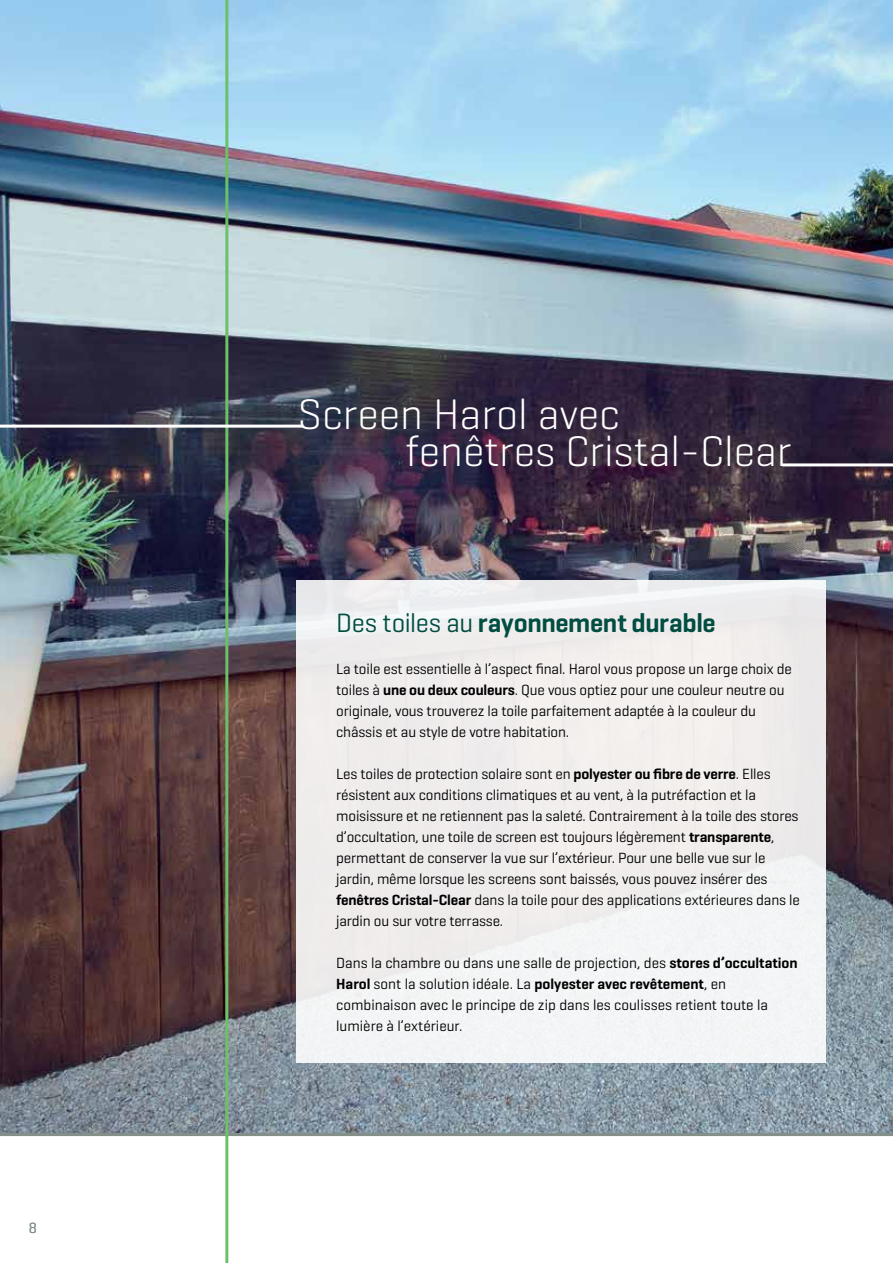
<style>
.page{position:relative;width:893px;height:1263px;background:#fff}
.page>*{position:absolute;margin:0;border:0;box-sizing:border-box;transform-origin:0 0}
.t1{font:300 43.5px/37.5px "Geogrotesque";color:#fff}
.t2{font:600 27px "Geogrotesque";letter-spacing:-.015em;color:#004d41}
.t3{font:15px/21px "Geogrotesque";letter-spacing:-.01em;color:#000}
.t4{font:15px "Geogrotesque";color:#848f8a}
.s1{font-weight:400}
.s2{font-weight:600}
</style>
<div class="page">
<img style="left:0;top:0;width:893px;height:1133px">
<div style="left:296px;top:580px;width:529px;height:483px;background:#f1eeed"></div>
<hr style="left:0;top:1133px;width:893px;height:3px;background:#848f8a">
<hr style="left:225px;top:0;width:3px;height:1263px;background:#6dc069">
<hr style="left:782px;top:463px;width:111px;height:3px;background:#fff">
<hr style="left:0;top:425px;width:303px;height:3px;background:#fff">
<p class="t4" style="left:29px;top:1219px;width:10px">8</p>
<h1 class="t1" style="left:406px;top:394px;width:387px;text-indent:-108px">Screen Harol avec<br>fenêtres Cristal-Clear</h1>
<h2 class="t2" style="left:336px;top:606px;width:381px"><span class="s1">Des toiles au</span> rayonnement durable</h2>
<p class="t3" style="left:336px;top:658px;width:457px">La toile est essentielle à l’aspect final. Harol vous propose un large choix de toiles à <span class="s2">une ou deux couleurs</span>. Que vous optiez pour une couleur neutre ou originale, vous trouverez la toile parfaitement adaptée à la couleur du châssis et au style de votre habitation.</p>
<p class="t3" style="left:336px;top:763px;width:465px">Les toiles de protection solaire sont en <span class="s2">polyester ou fibre de verre</span>. Elles résistent aux conditions climatiques et au vent, à la putréfaction et la moisissure et ne retiennent pas la saleté. Contrairement à la toile des stores d’occultation, une toile de screen est toujours légèrement <span class="s2">transparente</span>, permettant de conserver la vue sur l’extérieur. Pour une belle vue sur le jardin, même lorsque les screens sont baissés, vous pouvez insérer des <span class="s2">fenêtres Cristal-Clear</span> dans la toile pour des applications extérieures dans le jardin ou sur votre terrasse.</p>
<p class="t3" style="left:336px;top:952px;width:463px">Dans la chambre ou dans une salle de projection, des <span class="s2">stores d’occultation Harol</span> sont la solution idéale. La <span class="s2">polyester avec revêtement</span>, en combinaison avec le principe de zip dans les coulisses retient toute la lumière à l’extérieur.</p>
</div>
